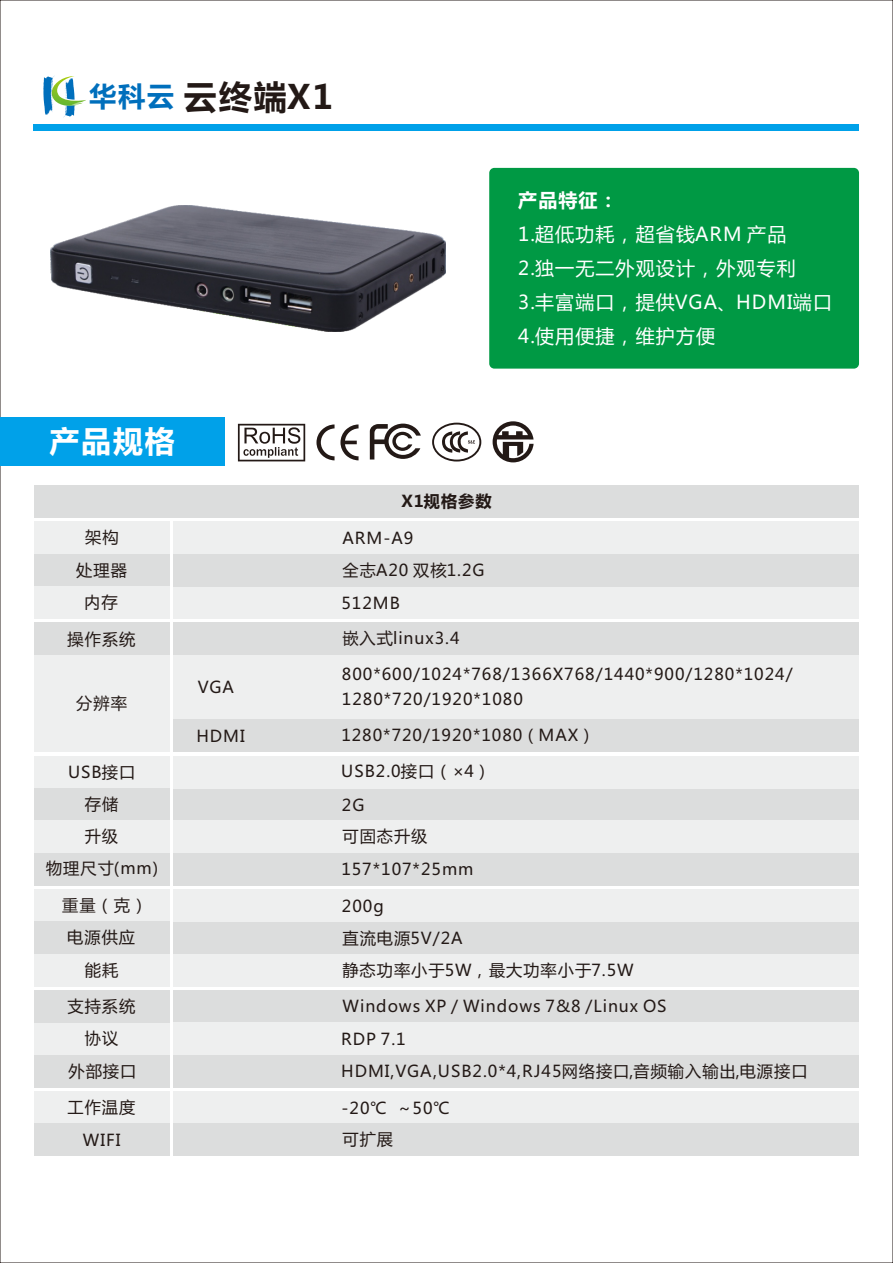
<style>
.page{position:relative;width:893px;height:1263px;background:#fff}
.page>*{position:absolute;margin:0;border:0;box-sizing:border-box;transform-origin:0 0}
.t1{font:700 33.3px "Microsoft Ya Hei";letter-spacing:.06em;color:#231916}
.t2{font:700 30px "Microsoft Ya Hei";color:#fff}
.t3{font:19.05px/33.9px "Microsoft Ya Hei";letter-spacing:.06em;color:#fff}
.t4{font:700 19.05px "Microsoft Ya Hei";color:#fff}
.t5{font:16.2px/32.5px "Microsoft Ya Hei";letter-spacing:.06em;color:#231916}
.t6{font:700 16.2px "Microsoft Ya Hei";letter-spacing:.06em;color:#231916}
.s1{font-size:27.3px;color:#006fbc}
</style>
<div class="page">
<div style="left:34px;top:124px;width:825px;height:7px;background:#00a1e9"></div>
<svg style="left:238px;top:424px;width:67px;height:37px"></svg>
<svg style="left:316px;top:424px;width:43px;height:36px"></svg>
<svg style="left:370px;top:424px;width:51px;height:35px"></svg>
<svg style="left:432px;top:423px;width:49px;height:38px"></svg>
<svg style="left:493px;top:421px;width:41px;height:41px"></svg>
<div style="left:0;top:418px;width:224px;height:48px;background:#00a1e9"></div>
<div style="left:489px;top:168px;width:370px;height:201px;background:#094;border-radius:5px"></div>
<div style="left:34px;top:485px;width:825px;height:33px;background:#dcdddd"></div>
<div style="left:34px;top:756px;width:135px;height:32px;background:#eeefef"></div>
<div style="left:34px;top:889px;width:135px;height:32px;background:#eeefef"></div>
<div style="left:34px;top:954px;width:135px;height:32px;background:#eeefef"></div>
<div style="left:34px;top:1022px;width:135px;height:33px;background:#eeefef"></div>
<div style="left:34px;top:1091px;width:135px;height:32px;background:#eeefef"></div>
<div style="left:34px;top:1123px;width:135px;height:33px;background:#dcdddd"></div>
<div style="left:34px;top:554px;width:135px;height:32px;background:#dcdddd"></div>
<div style="left:174px;top:522px;width:685px;height:32px;background:#eeefef"></div>
<div style="left:174px;top:655px;width:685px;height:64px;background:#eeefef"></div>
<div style="left:174px;top:586px;width:685px;height:32px;background:#eeefef"></div>
<div style="left:174px;top:719px;width:685px;height:33px;background:#dcdddd"></div>
<div style="left:174px;top:788px;width:685px;height:32px;background:#dcdddd"></div>
<div style="left:174px;top:853px;width:685px;height:32px;background:#dcdddd"></div>
<div style="left:174px;top:990px;width:685px;height:32px;background:#dcdddd"></div>
<div style="left:174px;top:921px;width:685px;height:33px;background:#dcdddd"></div>
<div style="left:174px;top:1055px;width:685px;height:32px;background:#dcdddd"></div>
<div style="left:34px;top:788px;width:135px;height:32px;background:#dcdddd"></div>
<div style="left:34px;top:921px;width:135px;height:33px;background:#dcdddd"></div>
<div style="left:34px;top:990px;width:135px;height:32px;background:#dcdddd"></div>
<div style="left:34px;top:1055px;width:135px;height:32px;background:#dcdddd"></div>
<div style="left:34px;top:522px;width:135px;height:32px;background:#eeefef"></div>
<div style="left:34px;top:586px;width:135px;height:32px;background:#eeefef"></div>
<div style="left:174px;top:623px;width:685px;height:32px;background:#dcdddd"></div>
<div style="left:174px;top:554px;width:685px;height:32px;background:#dcdddd"></div>
<div style="left:174px;top:756px;width:685px;height:32px;background:#eeefef"></div>
<div style="left:174px;top:820px;width:685px;height:33px;background:#eeefef"></div>
<div style="left:174px;top:889px;width:685px;height:32px;background:#eeefef"></div>
<div style="left:174px;top:1091px;width:685px;height:32px;background:#eeefef"></div>
<div style="left:174px;top:1123px;width:685px;height:33px;background:#dcdddd"></div>
<div style="left:174px;top:1022px;width:685px;height:33px;background:#eeefef"></div>
<div style="left:174px;top:954px;width:685px;height:32px;background:#eeefef"></div>
<div style="left:34px;top:820px;width:135px;height:33px;background:#eeefef"></div>
<div style="left:34px;top:853px;width:135px;height:32px;background:#dcdddd"></div>
<div style="left:34px;top:623px;width:135px;height:32px;background:#dcdddd"></div>
<div style="left:34px;top:655px;width:135px;height:97px;background:#eeefef"></div>
<img style="left:51px;top:205px;width:394px;height:126px">
<svg style="left:43px;top:76px;width:43px;height:41px"></svg>
<h1 class="t1" style="left:89px;top:82px;width:245px"><span class="s1">华科云</span>云终端X1</h1>
<h2 class="t2" style="left:49px;top:428px;width:127px">产品规格</h2>
<p class="t4" style="left:518px;top:192px;width:101px">产品特征：</p>
<p class="t3" style="left:518px;top:219px;width:315px">1.超低功耗，超省钱ARM 产品<br>2.独一无二外观设计，外观专利<br>3.丰富端口，提供VGA、HDMI端口<br>4.使用便捷，维护方便</p>
<p class="t6" style="left:401px;top:494px;width:92px">X1规格参数</p>
<p class="t5" style="left:85px;top:523px;width:35px">架构</p>
<p class="t5" style="left:343px;top:523px;width:72px">ARM-A9</p>
<p class="t5" style="left:76px;top:555px;width:52px;text-align:center">处理器内存</p>
<p class="t5" style="left:341px;top:555px;width:145px">全志A20 双核1.2G<br>512MB</p>
<p class="t5" style="left:342px;top:622px;width:452px;line-height:35.5px">嵌入式linux3.4<br>800*600/1024*768/1366X768/1440*900/1280*1024/</p>
<p class="t5" style="left:341px;top:683px;width:255px;line-height:35.5px">1280*720/1920*1080<br>1280*720/1920*1080（MAX）</p>
<p class="t5" style="left:341px;top:757px;width:150px">USB2.0接口（×4）<br>2G<br>可固态升级<br>157*107*25mm</p>
<p class="t5" style="left:342px;top:891px;width:293px;line-height:32.1px">200g<br>直流电源5V/2A<br>静态功率小于5W，最大功率小于7.5W</p>
<p class="t5" style="left:341px;top:991px;width:468px">Windows XP / Windows 7&amp;8 /Linux OS<br>RDP 7.1<br>HDMI,VGA,USB2.0*4,RJ45网络接口,音频输入输出,电源接口</p>
<p class="t5" style="left:341px;top:1093px;width:110px;line-height:31.8px">-20℃ ～50℃可扩展</p>
<p class="t5" style="left:68px;top:624px;width:69px">操作系统</p>
<p class="t5" style="left:198px;top:673px;width:38px">VGA</p>
<p class="t5" style="left:196px;top:721px;width:50px">HDMI</p>
<p class="t5" style="left:76px;top:688px;width:52px">分辨率</p>
<p class="t5" style="left:46px;top:757px;width:114px;text-align:center">USB接口<br>存储<br>升级<br>物理尺寸(mm)</p>
<p class="t5" style="left:62px;top:890px;width:87px;text-align:center">重量（克）电源供应能耗</p>
<p class="t5" style="left:68px;top:991px;width:70px;text-align:center">支持系统协议<br>外部接口</p>
<p class="t5" style="left:68px;top:1092px;width:69px;text-align:center">工作温度<br>WIFI</p>
</div>
